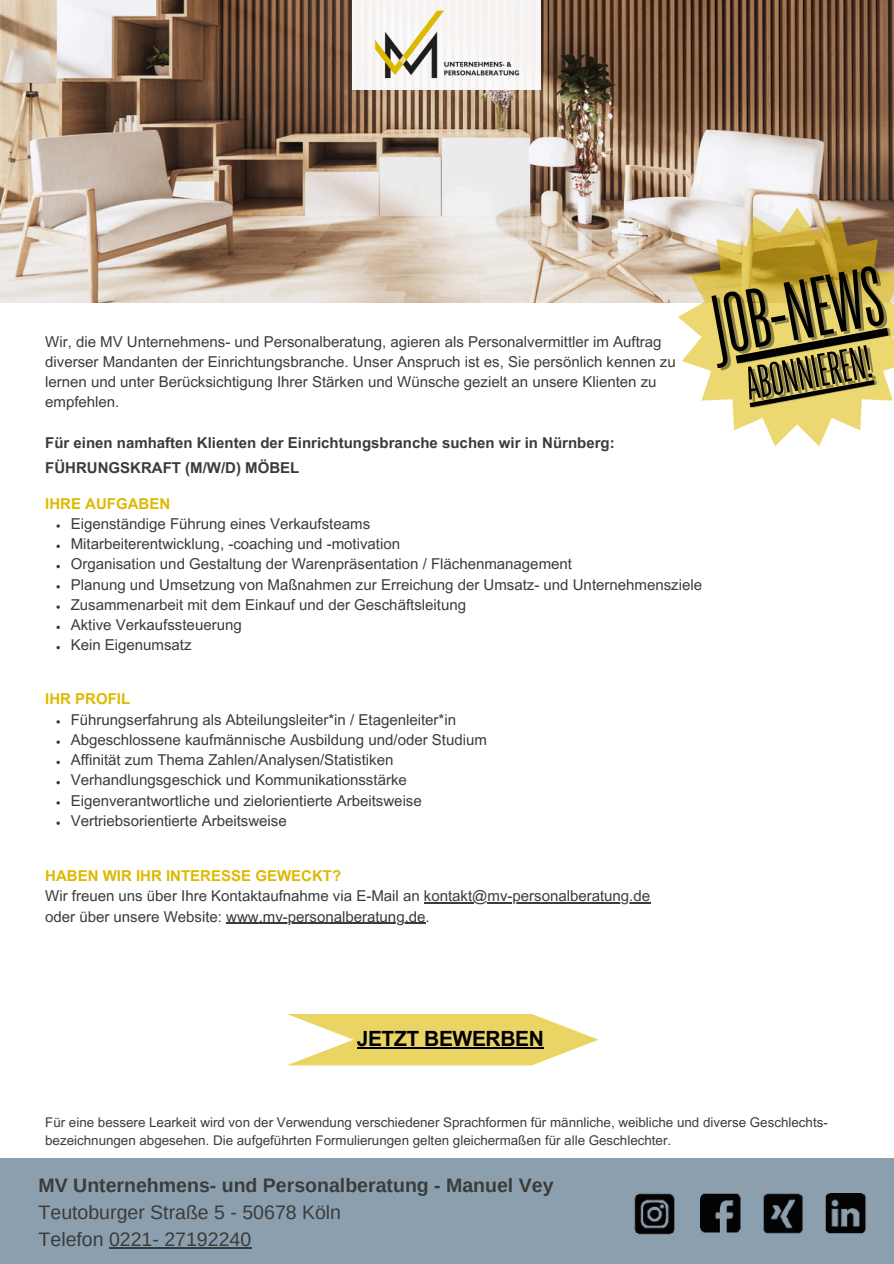
<style>
.page{position:relative;width:894px;height:1264px;background:#fff}
.page>*{position:absolute;margin:0;border:0;box-sizing:border-box;transform-origin:0 0}
.t1{font:83.85px "TT Bluescreens";color:#000}
.t2{font:46.35px "TT Bluescreens";color:#000}
.t3{font:700 21px "Arial MT Pro";letter-spacing:-.02em;color:#000}
.t4{font:19.5px/27px "Arimo";color:#3b3b3a}
.t5{font:15px "Arial MT Pro";color:#3b3b3a}
.t6{font:700 15px "Arial MT Pro";color:#3b3b3a}
.t7{font:700 15px "Arial MT Pro";color:#ddb900}
.t8{font:13.35px/18.5px "Arial MT Pro";color:#3b3b3a}
.s1{font-weight:700}
</style>
<div class="page">
<img style="left:0;top:0;width:893px;height:1263px">
<svg style="left:718px;top:328px;width:170px;height:38px;background:#beae5b"></svg>
<svg style="left:749px;top:380px;width:125px;height:27px;background:#c3b361"></svg>
<p class="t1" style="left:705px;top:286px;width:174px;rotate:-10deg">JOB-NEWS</p>
<p class="t5" style="left:45px;top:335px;width:617px">Wir, die MV Unternehmens- und Personalberatung, agieren als Personalvermittler im Auftrag</p>
<p class="t5" style="left:45px;top:356px;width:632px">diverser Mandanten der Einrichtungsbranche. Unser Anspruch ist es, Sie persönlich kennen zu</p>
<p class="t5" style="left:45px;top:376px;width:612px">lernen und unter Berücksichtigung Ihrer Stärken und Wünsche gezielt an unsere Klienten zu</p>
<h6 class="t5" style="left:45px;top:396px;width:76px">empfehlen.</h6>
<h5 class="t6" style="left:45px;top:437px;width:571px">Für einen namhaften Klienten der Einrichtungsbranche suchen wir in Nürnberg:</h5>
<h5 class="t6" style="left:45px;top:461px;width:256px">FÜHRUNGSKRAFT (M/W/D) MÖBEL</h5>
<p class="t7" style="left:45px;top:497px;width:126px">IHRE AUFGABEN</p>
<p class="t5" style="left:71px;top:518px;width:301px">Eigenständige Führung eines Verkaufsteams</p>
<p class="t5" style="left:71px;top:538px;width:331px">Mitarbeiterentwicklung, -coaching und -motivation</p>
<p class="t5" style="left:71px;top:558px;width:502px">Organisation und Gestaltung der Warenpräsentation / Flächenmanagement</p>
<p class="t5" style="left:71px;top:578px;width:632px">Planung und Umsetzung von Maßnahmen zur Erreichung der Umsatz- und Unternehmensziele</p>
<p class="t5" style="left:71px;top:599px;width:397px">Zusammenarbeit mit dem Einkauf und der Geschäftsleitung</p>
<p class="t5" style="left:71px;top:619px;width:172px">Aktive Verkaufssteuerung</p>
<h5 class="t5" style="left:71px;top:639px;width:122px">Kein Eigenumsatz</h5>
<p class="t7" style="left:45px;top:693px;width:86px">IHR PROFIL</p>
<p class="t5" style="left:71px;top:713px;width:387px">Führungserfahrung als Abteilungsleiter*in / Etagenleiter*in</p>
<p class="t5" style="left:71px;top:734px;width:417px">Abgeschlossene kaufmännische Ausbildung und/oder Studium</p>
<p class="t5" style="left:71px;top:754px;width:324px">Affinität zum Thema Zahlen/Analysen/Statistiken</p>
<p class="t5" style="left:71px;top:774px;width:337px">Verhandlungsgeschick und Kommunikationsstärke</p>
<p class="t5" style="left:71px;top:794px;width:352px">Eigenverantwortliche und zielorientierte Arbeitsweise</p>
<p class="t5" style="left:71px;top:815px;width:217px">Vertriebsorientierte Arbeitsweise</p>
<h2 class="t2" style="left:742px;top:362px;width:129px;rotate:-10deg">ABONNIEREN!</h2>
<p class="t7" style="left:45px;top:870px;width:297px">HABEN WIR IHR INTERESSE GEWECKT?</p>
<p class="t5" style="left:45px;top:890px;width:606px">Wir freuen uns über Ihre Kontaktaufnahme via E-Mail an kontakt@mv-personalberatung.de</p>
<h3 class="t5" style="left:45px;top:910px;width:386px">oder über unsere Website: www.mv-personalberatung.de.</h3>
<p class="t3" style="left:356px;top:1030px;width:188px">JETZT BEWERBEN</p>
<p class="t8" style="left:45px;top:1114px;width:783px">Für eine bessere Learkeit wird von der Verwendung verschiedener Sprachformen für männliche, weibliche und diverse Geschlechts&shy;bezeichnungen abgesehen. Die aufgeführten Formulierungen gelten gleichermaßen für alle Geschlechter.</p>
<p class="t4" style="left:39px;top:1172px;width:516px"><span class="s1">MV Unternehmens- und Personalberatung - Manuel Vey<br></span>Teutoburger Straße 5 - 50678 Köln<br>Telefon 0221- 27192240</p>
</div>
